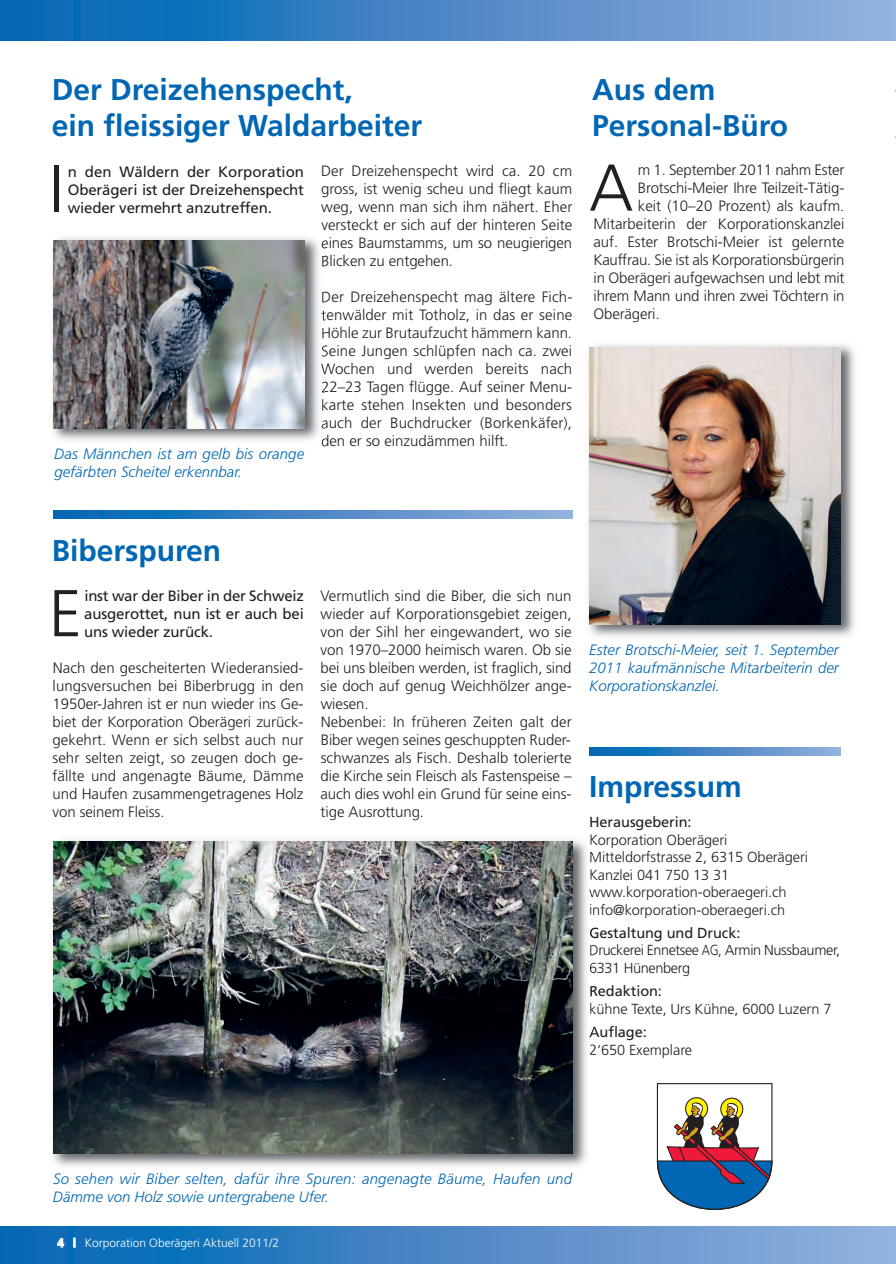
<style>
.page{position:relative;width:896px;height:1264px;background:#fff}
.page>*{position:absolute;margin:0;border:0;box-sizing:border-box;transform-origin:0 0}
.t1{font:300 66px "Frutiger";color:#231f20}
.t2{font:700 30px/36px "Frutiger";color:#0166b3}
.t3{font:300 15px/18px "Frutiger";letter-spacing:-.005em;color:#231f20;text-align:justify}
.t4{font:italic 300 15px/18px "Frutiger";color:#0166b3}
.t5{font:15px/18px "Frutiger";letter-spacing:-.01em;color:#231f20;text-align:justify}
.t6{font:300 14.55px/17.4px "Frutiger";letter-spacing:-.005em;color:#231f20}
.t7{font:14.55px "Frutiger";letter-spacing:-.005em;color:#231f20}
.t8{font:300 14.55px/17.4px "Frutiger";letter-spacing:-.025em;color:#231f20}
.t9{font:300 12px "Frutiger";color:#fff}
.s1{font-weight:700}
.s2{font-weight:900}
</style>
<div class="page">
<hr style="left:895px;top:1227px;width:1px;height:37px;background:#94b4de">
<svg style="left:0;top:1227px;width:895px;height:37px;background:#4889c7"></svg>
<svg style="left:0;top:0;width:895px;height:40px;background:#4889c6"></svg>
<hr style="left:895px;top:0;width:1px;height:40px;background:#95b5de">
<svg style="left:656px;top:1083px;width:116px;height:127px"></svg>
<svg style="left:589px;top:747px;width:251px;height:9px;background:#4788c6"></svg>
<svg style="left:53px;top:510px;width:519px;height:9px;background:#4788c6"></svg>
<img style="left:52px;top:237px;width:273px;height:207px">
<svg style="left:321px;top:239px;width:4px;height:10px"></svg>
<svg style="left:322px;top:255px;width:3px;height:13px"></svg>
<svg style="left:321px;top:291px;width:4px;height:30px"></svg>
<svg style="left:322px;top:327px;width:3px;height:12px"></svg>
<svg style="left:321px;top:345px;width:4px;height:30px"></svg>
<svg style="left:322px;top:382px;width:3px;height:10px"></svg>
<svg style="left:322px;top:399px;width:3px;height:12px"></svg>
<svg style="left:321px;top:419px;width:4px;height:10px"></svg>
<svg style="left:322px;top:437px;width:3px;height:10px"></svg>
<img style="left:53px;top:240px;width:251px;height:189px">
<img style="left:588px;top:344px;width:267px;height:293px">
<img style="left:589px;top:347px;width:251px;height:277px">
<img style="left:52px;top:840px;width:540px;height:327px">
<svg style="left:590px;top:834px;width:2px;height:28px"></svg>
<svg style="left:590px;top:869px;width:2px;height:11px"></svg>
<svg style="left:589px;top:888px;width:3px;height:28px"></svg>
<svg style="left:590px;top:927px;width:2px;height:29px"></svg>
<svg style="left:590px;top:962px;width:2px;height:12px"></svg>
<svg style="left:590px;top:985px;width:2px;height:12px"></svg>
<svg style="left:590px;top:1003px;width:2px;height:12px"></svg>
<svg style="left:589px;top:1029px;width:3px;height:27px"></svg>
<img style="left:53px;top:842px;width:519px;height:311px">
<h2 class="t2" style="left:52px;top:74px;width:372px">Der Dreizehenspecht,<br>ein fleissiger Waldarbeiter</h2>
<h1 class="t1" style="left:49px;top:162px;width:16px">I</h1>
<p class="t5" style="left:68px;top:163px;width:238px">n den Wäldern der Korporation Oberägeri ist der Dreizehenspecht wieder vermehrt anzutreffen.</p>
<p class="t3" style="left:321px;top:163px;width:253px">Der Dreizehenspecht wird ca. 20 cm gross, ist wenig scheu und fliegt kaum weg, wenn man sich ihm nähert. Eher versteckt er sich auf der hinteren Seite eines Baumstamms, um so neugierigen Blicken zu entgehen.</p>
<p class="t3" style="left:321px;top:289px;width:253px">Der Dreizehenspecht mag ältere Fich&shy;tenwälder mit Totholz, in das er seine Höhle zur Brutaufzucht hämmern kann.<br>Seine Jungen schlüpfen nach ca. zwei Wochen und werden bereits nach 22–23 Tagen flügge. Auf seiner Menu&shy;karte stehen Insekten und besonders auch der Buchdrucker (Borkenkäfer), den er so einzudämmen hilft.</p>
<p class="t4" style="left:54px;top:446px;width:251px">Das Männchen ist am gelb bis orange gefärbten Scheitel erkennbar.</p>
<h2 class="t2" style="left:592px;top:74px;width:197px">Aus dem<br>Personal-Büro</h2>
<h1 class="t1" style="left:589px;top:161px;width:46px">A</h1>
<p class="t3" style="left:638px;top:162px;width:208px">m 1. September 2011 nahm Ester</p>
<p class="t3" style="left:637px;top:180px;width:208px">Brotschi-Meier Ihre Teilzeit-Tätig-</p>
<p class="t3" style="left:638px;top:198px;width:208px">keit (10–20 Prozent) als kaufm.</p>
<p class="t3" style="left:593px;top:216px;width:252px">Mitarbeiterin der Korporationskanzlei</p>
<p class="t3" style="left:593px;top:234px;width:252px">auf. Ester Brotschi-Meier ist gelernte</p>
<p class="t3" style="left:593px;top:252px;width:252px">Kauffrau. Sie ist als Korporationsbürgerin</p>
<p class="t3" style="left:593px;top:270px;width:252px">in Oberägeri aufgewachsen und lebt mit</p>
<p class="t3" style="left:593px;top:288px;width:252px">ihrem Mann und ihren zwei Töchtern in</p>
<p class="t3" style="left:593px;top:306px;width:68px">Oberägeri.</p>
<h2 class="t2" style="left:52px;top:535px;width:171px">Biberspuren</h2>
<h1 class="t1" style="left:49px;top:587px;width:34px">E</h1>
<p class="t5" style="left:84px;top:588px;width:221px">inst war der Biber in der Schweiz ausgerottet, nun ist er auch bei uns wieder zurück.</p>
<p class="t3" style="left:52px;top:660px;width:253px">Nach den gescheiterten Wiederansied&shy;lungsversuchen bei Biberbrugg in den 1950er-Jahren ist er nun wieder ins Ge&shy;biet der Korporation Oberägeri zurück&shy;gekehrt. Wenn er sich selbst auch nur sehr selten zeigt, so zeugen doch ge&shy;fällte und angenagte Bäume, Dämme und Haufen zusammengetragenes Holz von seinem Fleiss.</p>
<p class="t3" style="left:320px;top:588px;width:253px;text-align:left">Vermutlich sind die Biber, die sich nun wieder auf Korporationsgebiet zeigen, von der Sihl her eingewandert, wo sie von 1970–2000 heimisch waren. Ob sie bei uns bleiben werden, ist fraglich, sind sie doch auf genug Weichhölzer ange&shy;wiesen.<br>Nebenbei: In früheren Zeiten galt der Biber wegen seines geschuppten Ruder&shy;schwanzes als Fisch. Deshalb tolerierte die Kirche sein Fleisch als Fastenspeise – auch dies wohl ein Grund für seine eins&shy;tige Ausrottung.</p>
<p class="t4" style="left:589px;top:642px;width:251px;text-align:justify">Ester Brotschi-Meier, seit 1. September 2011 kaufmännische Mitarbeiterin der Korporationskanzlei.</p>
<h2 class="t2" style="left:589px;top:771px;width:154px">Impressum</h2>
<p class="t7" style="left:589px;top:816px;width:104px">Herausgeberin:</p>
<p class="t6" style="left:589px;top:832px;width:220px">Korporation Oberägeri<br>Mitteldorfstrasse 2, 6315 Oberägeri<br>Kanzlei 041 750 13 31 www.korporation-oberaegeri.ch info@korporation-oberaegeri.ch</p>
<p class="t7" style="left:589px;top:927px;width:153px">Gestaltung und Druck:</p>
<p class="t8" style="left:589px;top:943px;width:252px">Druckerei Ennetsee AG, Armin Nussbaumer,<br>6331 Hünenberg</p>
<p class="t7" style="left:589px;top:985px;width:74px">Redaktion:</p>
<p class="t6" style="left:589px;top:1001px;width:244px">kühne Texte, Urs Kühne, 6000 Luzern 7</p>
<p class="t7" style="left:589px;top:1026px;width:59px">Auflage:</p>
<p class="t6" style="left:589px;top:1042px;width:104px">2‘650 Exemplare</p>
<p class="t4" style="left:53px;top:1171px;width:520px">So sehen wir Biber selten, dafür ihre Spuren: angenagte Bäume, Haufen und<br>Dämme von Holz sowie untergrabene Ufer.</p>
<p class="t9" style="left:57px;top:1238px;width:223px"><span class="s1">4</span> <span class="s2">|</span> Korporation Oberägeri Aktuell 2011/2</p>
</div>
